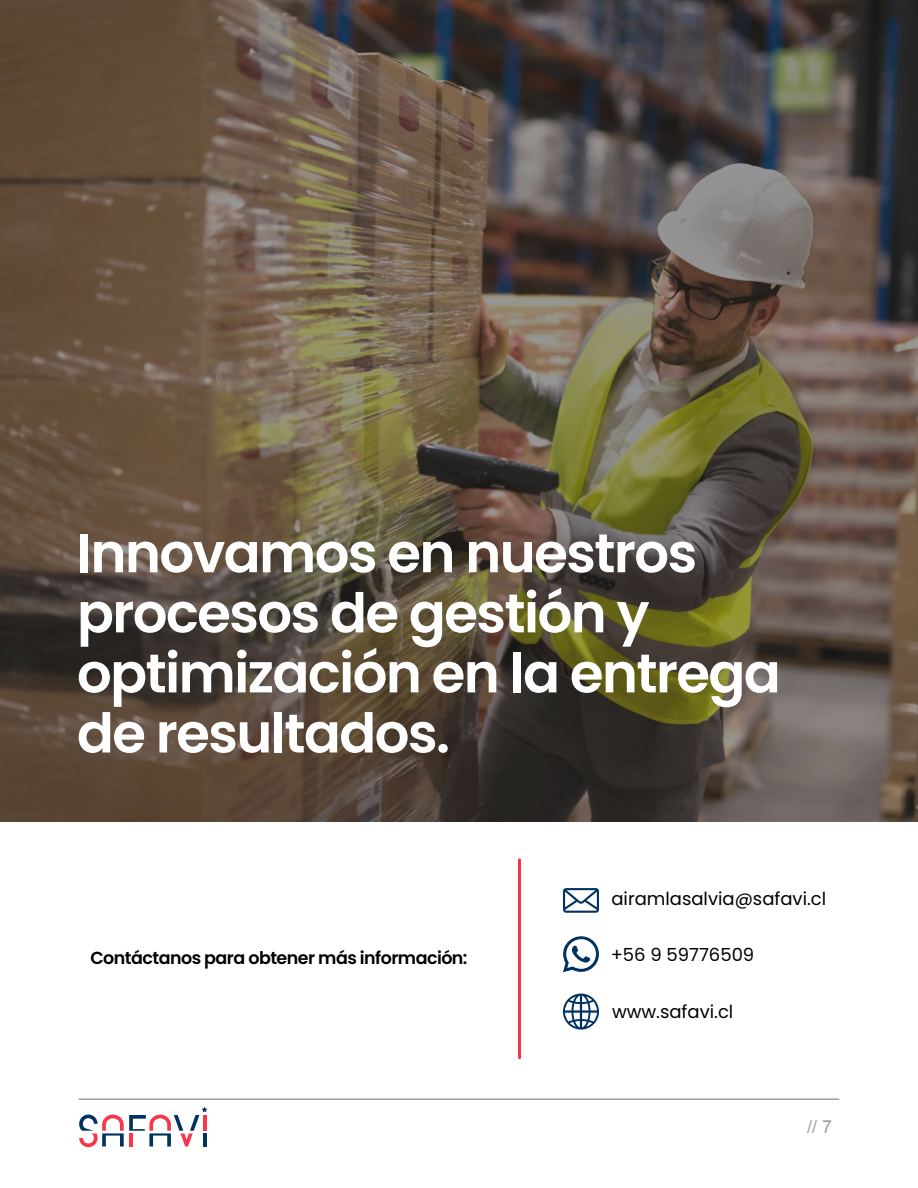
<style>
.page{position:relative;width:918px;height:1188px;background:#fff}
.page>*{position:absolute;margin:0;border:0;box-sizing:border-box;transform-origin:0 0}
.t1{font:600 54.6px "Poppins";letter-spacing:-.03em;color:#fff}
.t2{font:18px "Poppins";color:#000}
.t3{font:18px "Arial";color:#9e9e9e}
.t4{font:600 17.4px "Poppins";letter-spacing:-.03em;color:#000}
</style>
<div class="page">
<hr style="left:79px;top:1098px;width:760px;height:2px;background:#9e9e9e">
<svg style="left:79px;top:1107px;width:128px;height:40px"></svg>
<div style="left:0;top:0;width:918px;height:821px;background:#2d2d2d;opacity:.5"></div>
<svg style="left:563px;top:888px;width:36px;height:25px"></svg>
<svg style="left:563px;top:936px;width:36px;height:37px"></svg>
<svg style="left:563px;top:994px;width:36px;height:36px"></svg>
<hr style="left:518px;top:860px;width:3px;height:198px;background:#f9354a">
<p class="t1" style="left:77px;top:515px;width:622px">Innovamos en nuestros</p>
<p class="t1" style="left:77px;top:575px;width:574px">procesos de gestión y</p>
<p class="t1" style="left:77px;top:635px;width:705px">optimización en la entrega</p>
<p class="t1" style="left:77px;top:695px;width:375px">de resultados.</p>
<p class="t4" style="left:90px;top:945px;width:379px">Contáctanos para obtener más información:</p>
<p class="t2" style="left:611px;top:887px;width:216px">airamlasalvia@safavi.cl</p>
<p class="t2" style="left:611px;top:942px;width:145px">+56 9 59776509</p>
<p class="t2" style="left:612px;top:999px;width:123px">www.safavi.cl</p>
<p class="t3" style="left:807px;top:1120px;width:27px">// 7</p>
</div>
